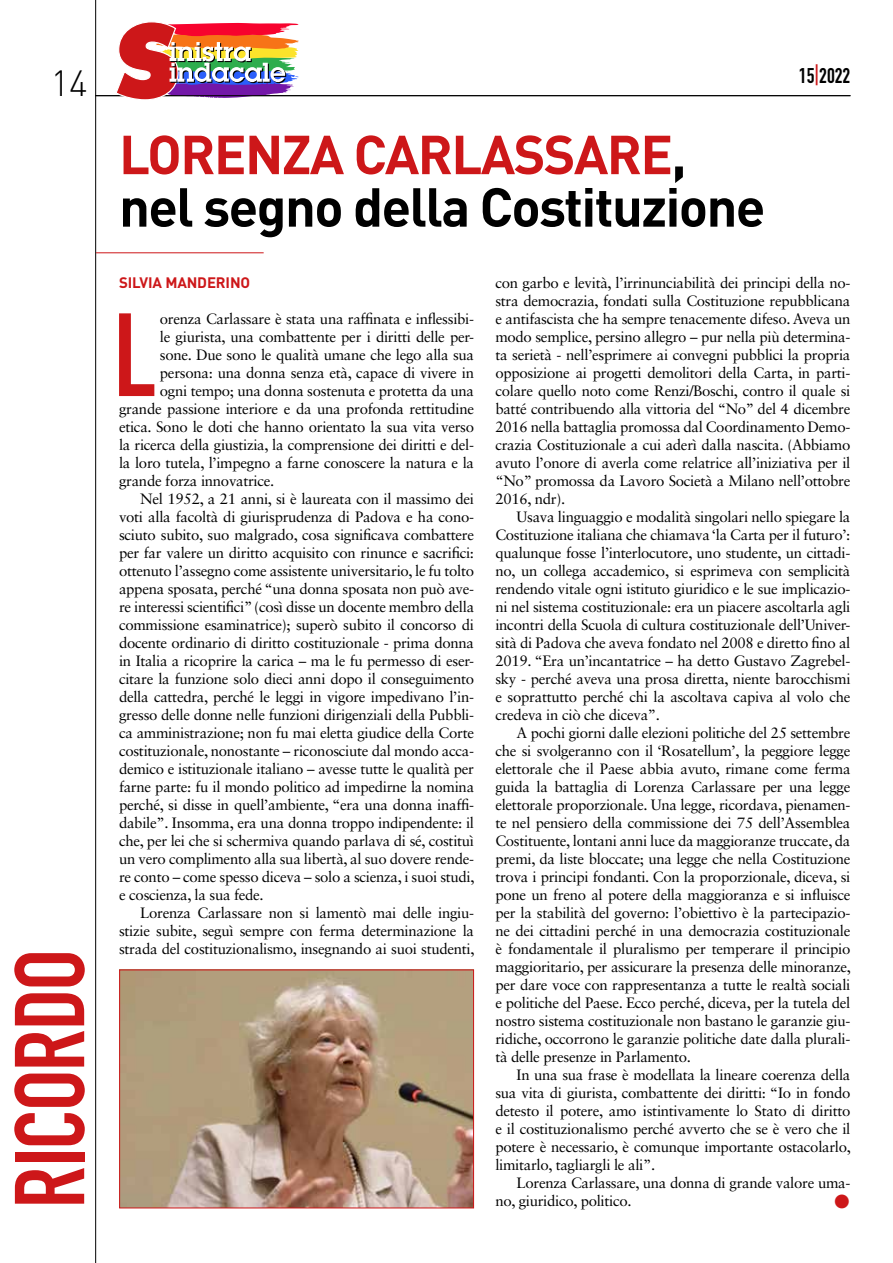
<style>
.page{position:relative;width:893px;height:1263px;background:#fff}
.page>*{position:absolute;margin:0;border:0;box-sizing:border-box;transform-origin:0 0}
.t1{font:116.1px "DIN Engschrift Std";color:#cd1719}
.t2{font:97.35px "DIN Engschrift Std";letter-spacing:-.015em;color:#cd1719}
.t3{font:700 54px/52.5px "DIN";letter-spacing:-.03em;color:#000}
.t4{font:300 36px "DIN";color:#000}
.t5{font:21px "DIN Engschrift Std";color:#000}
.t6{font:15px/18px "Sabon LT Std";letter-spacing:-.02em;color:#000;text-align:justify}
.t7{font:700 15px "DIN";letter-spacing:-.01em;color:#cd1719}
.t8{font:15px "Zapf Dingbats IT Cby BT";color:#cd1719}
.s1{color:#cd1719}
</style>
<div class="page">
<hr style="left:95px;top:95px;width:755px;height:1px;background:#000">
<hr style="left:95px;top:0;width:1px;height:1263px;background:#000">
<svg style="left:115px;top:22px;width:184px;height:78px"></svg>
<hr style="left:96px;top:252px;width:168px;height:1px;background:#cd1719">
<img style="left:121px;top:971px;width:351px;height:235px">
<div style="left:119px;top:969px;width:355px;height:239px;border:1px solid #cd1719"></div>
<h3 class="t4" style="left:51px;top:61px;width:39px">14</h3>
<h2 class="t2" style="left:-7px;top:1208px;width:261px;rotate:-90deg">RICORDO</h2>
<h3 class="t3" style="left:119px;top:126px;width:648px"><span class="s1">LORENZA CARLASSARE</span>, nel segno della Costituzione</h3>
<h3 class="t5" style="left:799px;top:63px;width:53px">15<span class="s1">|</span>2022</h3>
<p class="t7" style="left:119px;top:273px;width:133px">SILVIA MANDERINO</p>
<h1 class="t1" style="left:113px;top:287px;width:44px">L</h1>
<p class="t6" style="left:160px;top:310px;width:316px">orenza Carlassare è stata una raffinata e inflessibi-</p>
<p class="t6" style="left:160px;top:328px;width:316px">le giurista, una combattente per i diritti delle per-</p>
<p class="t6" style="left:160px;top:346px;width:316px">sone. Due sono le qualità umane che lego alla sua</p>
<p class="t6" style="left:160px;top:364px;width:316px">persona: una donna senza età, capace di vivere in</p>
<p class="t6" style="left:160px;top:382px;width:316px">ogni tempo; una donna sostenuta e protetta da una</p>
<p class="t6" style="left:119px;top:400px;width:357px">grande passione interiore e da una profonda rettitudine</p>
<p class="t6" style="left:119px;top:418px;width:357px">etica. Sono le doti che hanno orientato la sua vita verso</p>
<p class="t6" style="left:119px;top:436px;width:357px">la ricerca della giustizia, la comprensione dei diritti e del-</p>
<p class="t6" style="left:119px;top:454px;width:357px">la loro tutela, l’impegno a farne conoscere la natura e la</p>
<p class="t6" style="left:119px;top:472px;width:157px">grande forza innovatrice.</p>
<p class="t6" style="left:140px;top:490px;width:335px">Nel 1952, a 21 anni, si è laureata con il massimo dei</p>
<p class="t6" style="left:119px;top:508px;width:357px">voti alla facoltà di giurisprudenza di Padova e ha cono-</p>
<p class="t6" style="left:119px;top:526px;width:357px">sciuto subito, suo malgrado, cosa significava combattere</p>
<p class="t6" style="left:119px;top:544px;width:357px">per far valere un diritto acquisito con rinunce e sacrifici:</p>
<p class="t6" style="left:119px;top:562px;width:357px">ottenuto l’assegno come assistente universitario, le fu tolto</p>
<p class="t6" style="left:119px;top:580px;width:357px">appena sposata, perché “una donna sposata non può ave-</p>
<p class="t6" style="left:119px;top:598px;width:357px">re interessi scientifici” (così disse un docente membro della</p>
<p class="t6" style="left:119px;top:616px;width:357px">commissione esaminatrice); superò subito il concorso di</p>
<p class="t6" style="left:119px;top:634px;width:357px">docente ordinario di diritto costituzionale - prima donna</p>
<p class="t6" style="left:119px;top:652px;width:357px">in Italia a ricoprire la carica – ma le fu permesso di eser-</p>
<p class="t6" style="left:119px;top:670px;width:356px">citare la funzione solo dieci anni dopo il conseguimento</p>
<p class="t6" style="left:119px;top:688px;width:357px">della cattedra, perché le leggi in vigore impedivano l’in-</p>
<p class="t6" style="left:119px;top:706px;width:357px">gresso delle donne nelle funzioni dirigenziali della Pubbli-</p>
<p class="t6" style="left:119px;top:724px;width:356px">ca amministrazione; non fu mai eletta giudice della Corte</p>
<p class="t6" style="left:119px;top:742px;width:357px">costituzionale, nonostante – riconosciute dal mondo acca-</p>
<p class="t6" style="left:119px;top:760px;width:357px">demico e istituzionale italiano – avesse tutte le qualità per</p>
<p class="t6" style="left:119px;top:778px;width:357px">farne parte: fu il mondo politico ad impedirne la nomina</p>
<p class="t6" style="left:119px;top:796px;width:357px">perché, si disse in quell’ambiente, “era una donna inaffi-</p>
<p class="t6" style="left:119px;top:814px;width:357px">dabile”. Insomma, era una donna troppo indipendente: il</p>
<p class="t6" style="left:119px;top:832px;width:357px">che, per lei che si schermiva quando parlava di sé, costituì</p>
<p class="t6" style="left:119px;top:850px;width:357px">un vero complimento alla sua libertà, al suo dovere rende-</p>
<p class="t6" style="left:119px;top:868px;width:357px">re conto – come spesso diceva – solo a scienza, i suoi studi,</p>
<p class="t6" style="left:119px;top:886px;width:146px">e coscienza, la sua fede.</p>
<p class="t6" style="left:140px;top:904px;width:335px">Lorenza Carlassare non si lamentò mai delle ingiu-</p>
<p class="t6" style="left:119px;top:922px;width:357px">stizie subite, seguì sempre con ferma determinazione la</p>
<p class="t6" style="left:119px;top:940px;width:357px">strada del costituzionalismo, insegnando ai suoi studenti,</p>
<p class="t6" style="left:495px;top:274px;width:357px">con garbo e levità, l’irrinunciabilità dei principi della no&shy;stra democrazia, fondati sulla Costituzione repubblicana e antifascista che ha sempre tenacemente difeso. Aveva un modo semplice, persino allegro – pur nella più determina&shy;ta serietà - nell’esprimere ai convegni pubblici la propria opposizione ai progetti demolitori della Carta, in parti&shy;colare quello noto come Renzi/Boschi, contro il quale si batté contribuendo alla vittoria del “No” del 4 dicembre 2016 nella battaglia promossa dal Coordinamento Demo&shy;crazia Costituzionale a cui aderì dalla nascita. (Abbiamo avuto l’onore di averla come relatrice all’iniziativa per il “No” promossa da Lavoro Società a Milano nell’ottobre 2016, ndr).</p>
<p class="t6" style="left:495px;top:508px;width:357px;text-indent:21px">Usava linguaggio e modalità singolari nello spiegare la Costituzione italiana che chiamava ‘la Carta per il futuro’: qualunque fosse l’interlocutore, uno studente, un cittadi&shy;no, un collega accademico, si esprimeva con semplicità rendendo vitale ogni istituto giuridico e le sue implicazio&shy;ni nel sistema costituzionale: era un piacere ascoltarla agli incontri della Scuola di cultura costituzionale dell’Univer&shy;sità di Padova che aveva fondato nel 2008 e diretto fino al 2019. “Era un’incantatrice – ha detto Gustavo Zagrebel&shy;sky - perché aveva una prosa diretta, niente barocchismi e soprattutto perché chi la ascoltava capiva al volo che credeva in ciò che diceva”.</p>
<p class="t6" style="left:495px;top:724px;width:357px;text-indent:21px">A pochi giorni dalle elezioni politiche del 25 settembre che si svolgeranno con il ‘Rosatellum’, la peggiore legge elettorale che il Paese abbia avuto, rimane come ferma guida la battaglia di Lorenza Carlassare per una legge elettorale proporzionale. Una legge, ricordava, pienamen&shy;te nel pensiero della commissione dei 75 dell’Assemblea Costituente, lontani anni luce da maggioranze truccate, da premi, da liste bloccate; una legge che nella Costituzione trova i principi fondanti. Con la proporzionale, diceva, si pone un freno al potere della maggioranza e si influisce per la stabilità del governo: l’obiettivo è la partecipazio&shy;ne dei cittadini perché in una democrazia costituzionale è fondamentale il pluralismo per temperare il principio maggioritario, per assicurare la presenza delle minoranze, per dare voce con rappresentanza a tutte le realtà sociali e politiche del Paese. Ecco perché, diceva, per la tutela del nostro sistema costituzionale non bastano le garanzie giu&shy;ridiche, occorrono le garanzie politiche date dalla plurali&shy;tà delle presenze in Parlamento.</p>
<p class="t6" style="left:495px;top:1066px;width:357px;text-indent:21px">In una sua frase è modellata la lineare coerenza della sua vita di giurista, combattente dei diritti: “Io in fondo detesto il potere, amo istintivamente lo Stato di diritto e il costituzionalismo perché avverto che se è vero che il potere è necessario, è comunque importante ostacolarlo, limitarlo, tagliargli le ali”.</p>
<p class="t6" style="left:495px;top:1174px;width:357px;text-indent:21px">Lorenza Carlassare, una donna di grande valore uma&shy;no, giuridico, politico.</p>
<p class="t8" style="left:834px;top:1194px;width:16px">●</p>
</div>
